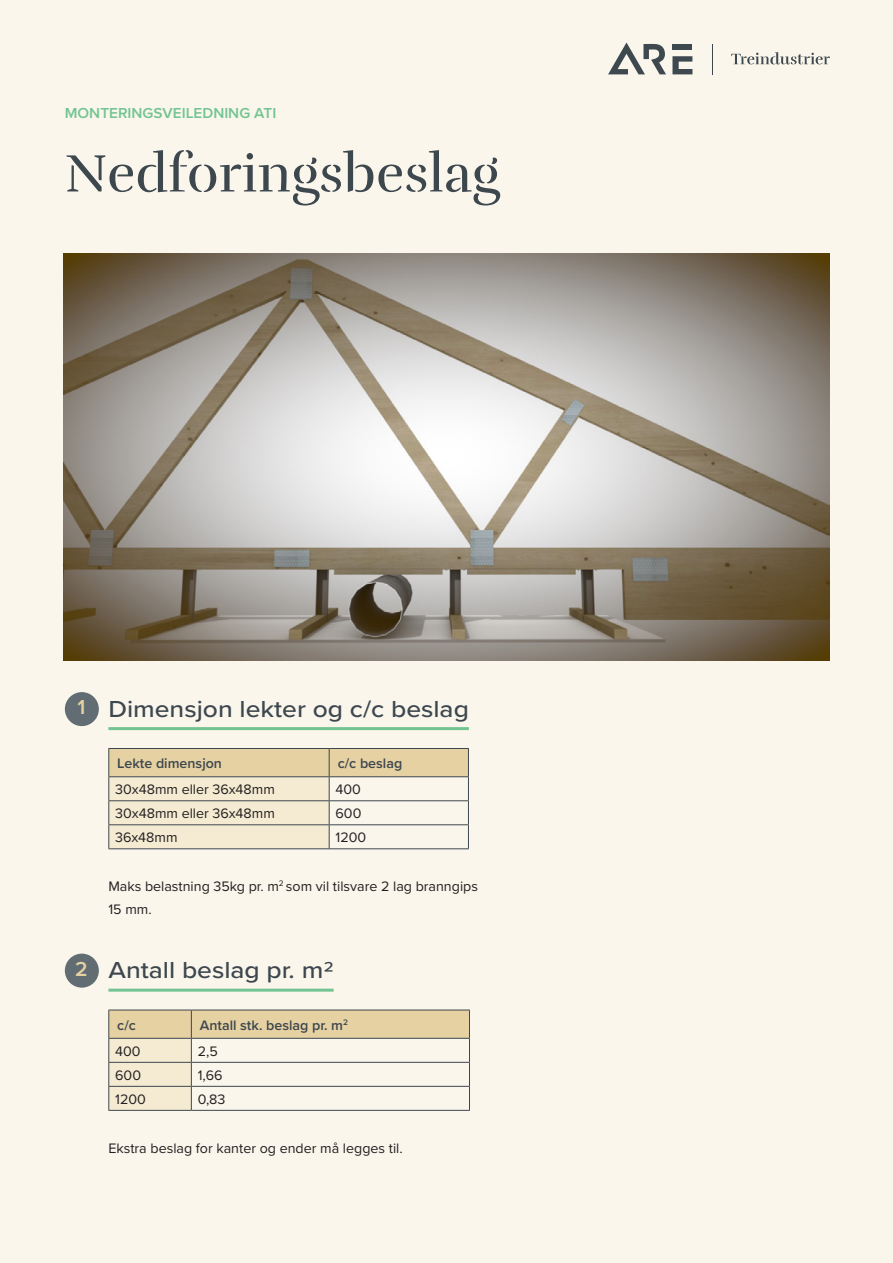
<style>
.page{position:relative;width:893px;height:1263px;background:#faf6ec}
.page>*{position:absolute;margin:0;border:0;box-sizing:border-box;transform-origin:0 0}
.t1{font:54px "Rufina Stencil Regular";color:#3d474e}
.MV_-_Heading_2{font:500 24px "Proxima Nova";color:#3d474e;scale:1.1 1}
.t2{font:600 21px "Proxima Nova";color:#e6d1a2}
.MV_-_Tag{font:600 15px "Proxima Nova";color:#73c491}
.MV_-_Brødtekst{font:14.25px/22.5px "Proxima Nova";color:#231f20}
.MV_-_Brødtekst-2{font:600 14.25px "Proxima Nova";color:#3d474e}
</style>
<div class="page">
<img style="left:64px;top:253px;width:765px;height:408px">
<svg style="left:731px;top:52px;width:99px;height:12px"></svg>
<div style="left:672px;top:44px;width:20px;height:5px;background:#3e484f"></div>
<svg style="left:672px;top:56px;width:20px;height:18px"></svg>
<svg style="left:608px;top:43px;width:58px;height:31px"></svg>
<hr style="left:712px;top:44px;width:1px;height:30px;background:#3e484f">
<hr style="left:108px;top:727px;width:361px;height:3px;background:#73c491">
<svg style="left:108px;top:748px;width:361px;height:101px"></svg>
<hr style="left:108px;top:800px;width:221px;height:1px;background:#3d474e">
<hr style="left:108px;top:989px;width:226px;height:3px;background:#73c491">
<hr style="left:108px;top:1110px;width:83px;height:1px;background:#3d474e">
<hr style="left:191px;top:1110px;width:279px;height:1px;background:#3d474e">
<svg style="left:108px;top:1010px;width:362px;height:100px"></svg>
<hr style="left:108px;top:1062px;width:83px;height:1px;background:#3d474e">
<div style="left:65px;top:692px;width:34px;height:34px;background:#616d73;border-radius:50%"></div>
<div style="left:65px;top:954px;width:34px;height:34px;background:#616d73;border-radius:50%"></div>
<p class="MV_-_Tag" style="left:65px;top:102px;width:213px">MONTERINGSVEILEDNING ATI</p>
<p class="t1" style="left:65px;top:141px;width:436px">Nedforingsbeslag</p>
<p class="t2" style="left:77px;top:692px;width:9px">1</p>
<p class="t2" style="left:75px;top:953px;width:14px">2</p>
<p class="MV_-_Heading_2" style="left:108px;top:691px;width:329px">Dimensjon lekter og c/c beslag</p>
<p class="MV_-_Brødtekst-2" style="left:117px;top:753px;width:106px">Lekte dimensjon</p>
<p class="MV_-_Brødtekst-2" style="left:338px;top:753px;width:66px">c/c beslag</p>
<p class="MV_-_Brødtekst" style="left:115px;top:778px;width:161px">30x48mm eller 36x48mm</p>
<p class="MV_-_Brødtekst" style="left:336px;top:778px;width:27px">400</p>
<p class="MV_-_Brødtekst" style="left:115px;top:802px;width:161px">30x48mm eller 36x48mm</p>
<p class="MV_-_Brødtekst" style="left:336px;top:802px;width:27px">600</p>
<p class="MV_-_Brødtekst" style="left:115px;top:826px;width:64px">36x48mm</p>
<p class="MV_-_Brødtekst" style="left:336px;top:826px;width:32px">1200</p>
<p class="MV_-_Brødtekst" style="left:108px;top:874px;width:371px">Maks belastning 35kg pr. m<sup>2</sup> som vil tilsvare 2 lag branngips<br>15 mm.</p>
<p class="MV_-_Heading_2" style="left:108px;top:952px;width:206px">Antall beslag pr. m2</p>
<p class="MV_-_Brødtekst-2" style="left:117px;top:1014px;width:20px">c/c</p>
<p class="MV_-_Brødtekst-2" style="left:200px;top:1014px;width:150px">Antall stk. beslag pr. m<sup>2</sup></p>
<p class="MV_-_Brødtekst" style="left:115px;top:1039px;width:27px">400</p>
<p class="MV_-_Brødtekst" style="left:198px;top:1039px;width:22px">2,5</p>
<p class="MV_-_Brødtekst" style="left:115px;top:1063px;width:27px">600</p>
<p class="MV_-_Brødtekst" style="left:198px;top:1063px;width:26px">1,66</p>
<p class="MV_-_Brødtekst" style="left:115px;top:1087px;width:32px">1200</p>
<p class="MV_-_Brødtekst" style="left:198px;top:1087px;width:29px">0,83</p>
<p class="MV_-_Brødtekst" style="left:108px;top:1136px;width:296px">Ekstra beslag for kanter og ender må legges til.</p>
</div>
